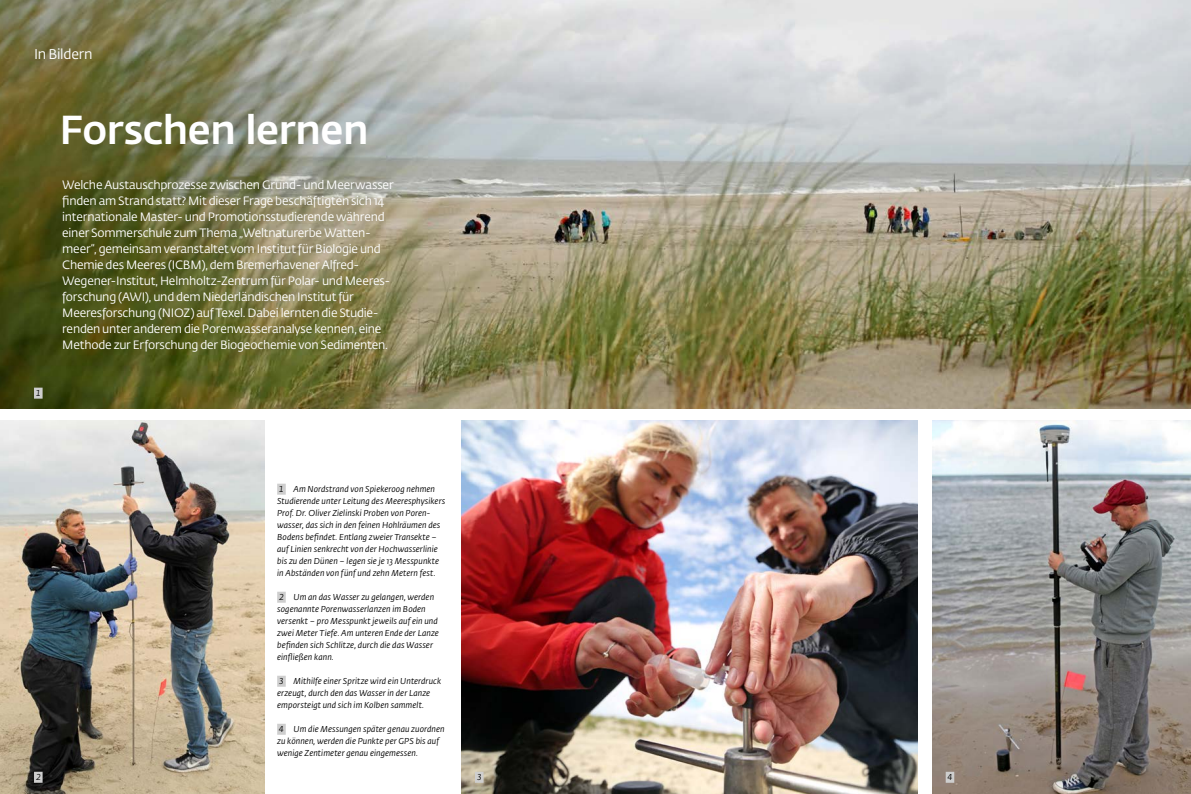
<style>
.page{position:relative;width:1191px;height:794px;background:#fff}
.page>*{position:absolute;margin:0;border:0;box-sizing:border-box;transform-origin:0 0}
.t1{font:500 40px "Fedra Sans Std";letter-spacing:-.01em;color:#fff}
.t2{font:14px "Fedra Sans Std";letter-spacing:-.02em;color:#fff}
.t3{font:12px/16px "Fedra Sans Std";letter-spacing:-.015em;color:#fff}
.t4{font:italic 8.5px/12px "Fedra Sans Std";letter-spacing:.01em;color:#000}
</style>
<div class="page">
<img style="left:0;top:0;width:1191px;height:409px">
<img style="left:932px;top:421px;width:259px;height:373px">
<img style="left:0;top:420px;width:265px;height:374px">
<img style="left:461px;top:420px;width:457px;height:374px">
<div style="left:277px;top:484px;width:9px;height:11px;background:#cecece"></div>
<div style="left:277px;top:592px;width:9px;height:11px;background:#cecece"></div>
<div style="left:277px;top:676px;width:9px;height:11px;background:#cecece"></div>
<div style="left:277px;top:724px;width:9px;height:11px;background:#cecece"></div>
<div style="left:34px;top:388px;width:9px;height:11px;background:#cecece"></div>
<div style="left:34px;top:772px;width:9px;height:11px;background:#cecece"></div>
<div style="left:475px;top:772px;width:8px;height:11px;background:#cecece"></div>
<div style="left:945px;top:772px;width:9px;height:11px;background:#cecece"></div>
<h2 class="t2" style="left:34px;top:46px;width:60px">In Bildern</h2>
<p class="t4" style="left:36px;top:387px;width:7px">1</p>
<h1 class="t1" style="left:60px;top:105px;width:310px">Forschen lernen</h1>
<p class="t3" style="left:62px;top:177px;width:333px">Welche Austauschprozesse zwischen Grund- und Meerwasser finden am Strand statt? Mit dieser Frage beschäftigten sich 14 internationale Master- und Promotionsstudierende während einer Sommerschule zum Thema „Weltnaturerbe Watten&shy;meer“, gemeinsam veranstaltet vom Institut für Biologie und Chemie des Meeres (ICBM), dem Bremerhavener Alfred-Wegener-Institut, Helmholtz-Zentrum für Polar- und Meeres&shy;forschung (AWI), und dem Niederländischen Institut für Meeresforschung (NIOZ) auf Texel. Dabei lernten die Studie&shy;renden unter anderem die Porenwasseranalyse kennen, eine Methode zur Erforschung der Biogeochemie von Sedimenten.</p>
<p class="t4" style="left:277px;top:483px;width:170px">1 Am Nordstrand von Spiekeroog nehmen Studierende unter Leitung des Meeresphysikers Prof. Dr. Oliver Zielinski Proben von Poren&shy;wasser, das sich in den feinen Hohlräumen des Bodens befindet. Entlang zweier Transekte – auf Linien senkrecht von der Hochwasserlinie bis zu den Dünen – legen sie je 13 Messpunkte in Abständen von fünf und zehn Metern fest.</p>
<p class="t4" style="left:277px;top:591px;width:163px">2 Um an das Wasser zu gelangen, werden sogenannte Porenwasserlanzen im Boden versenkt – pro Messpunkt jeweils auf ein und zwei Meter Tiefe. Am unteren Ende der Lanze befinden sich Schlitze, durch die das Wasser einfließen kann.</p>
<p class="t4" style="left:277px;top:675px;width:166px">3 Mithilfe einer Spritze wird ein Unterdruck erzeugt, durch den das Wasser in der Lanze emporsteigt und sich im Kolben sammelt.</p>
<p class="t4" style="left:277px;top:723px;width:169px">4 Um die Messungen später genau zuordnen zu können, werden die Punkte per GPS bis auf wenige Zentimeter genau eingemessen.</p>
<p class="t4" style="left:36px;top:771px;width:7px">2</p>
<p class="t4" style="left:477px;top:771px;width:7px">3</p>
<p class="t4" style="left:947px;top:771px;width:7px">4</p>
</div>
